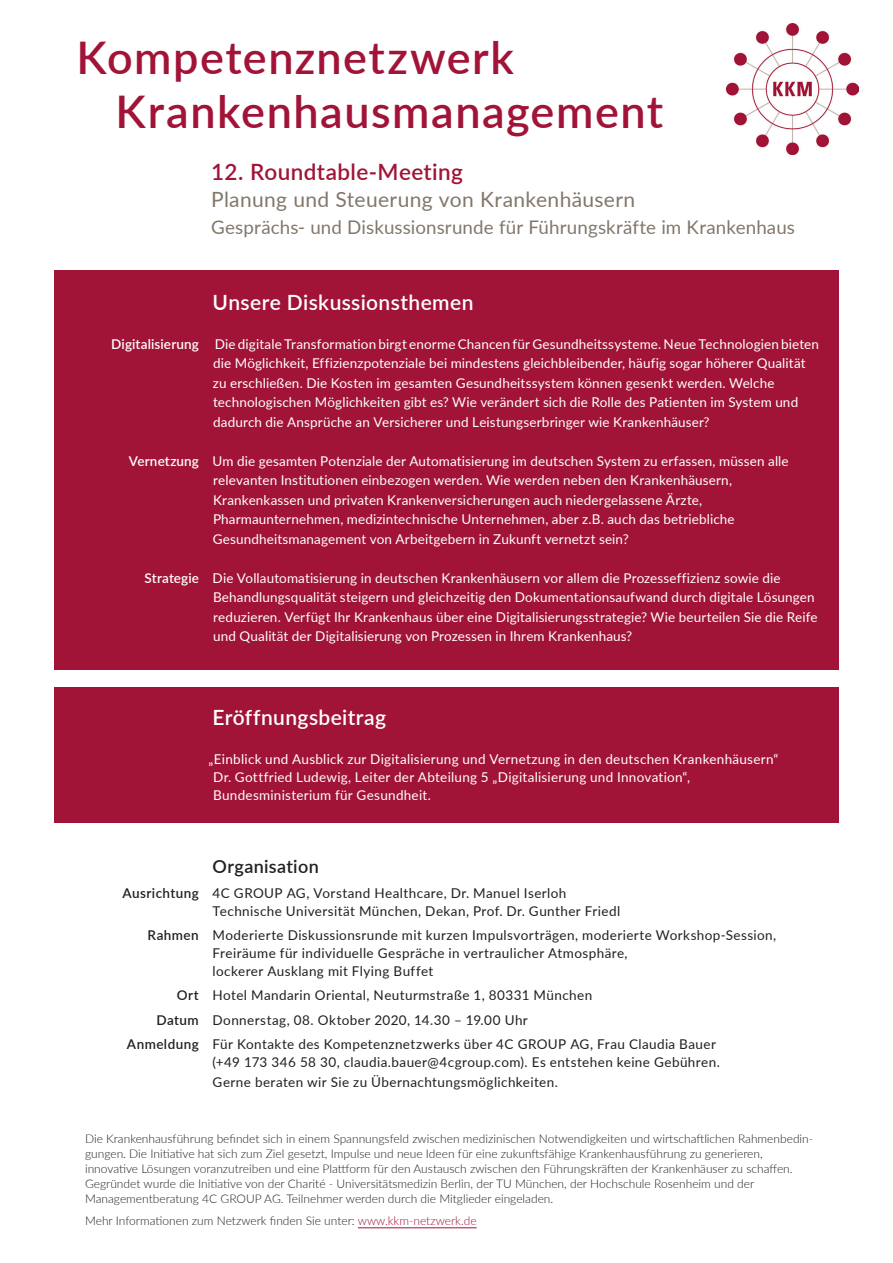
<style>
.page{position:relative;width:893px;height:1263px;background:#fff}
.page>*{position:absolute;margin:0;border:0;box-sizing:border-box;transform-origin:0 0}
.Headline{font:600 45px "Lato";letter-spacing:.035em;color:#a11337}
.Subheadline{font:600 22.5px "Lato";letter-spacing:.02em;color:#a11337}
.Fließtext_Bold{font:600 21px "Lato";letter-spacing:.015em;color:#fff}
.Subheadline_grau{font:21px "Lato";letter-spacing:.015em;color:#82776a}
.Subheadline_grau-2{font:18.75px "Lato";letter-spacing:.005em;color:#82776a}
._4CG_fließ{font:600 18px "Lato";letter-spacing:.02em;color:#231f20}
.Fließtext{font:13.5px/19.5px "Lato";letter-spacing:.01em;color:#fff}
._4CG_fließ-2{font:13.5px/18px "Lato";letter-spacing:.03em;color:#231f20}
.Fließtext_Bold-2{font:13.5px/18px "Lato";letter-spacing:.02em;color:#fff}
.t1{font:300 12px/15px "Lato";color:#231f20}
.s1{font-weight:600}
.s2{color:#a11337}
</style>
<div class="page">
<div style="left:54px;top:270px;width:785px;height:400px;background:#a11337"></div>
<div style="left:54px;top:687px;width:785px;height:135px;background:#a11337"></div>
<img style="left:726px;top:23px;width:132px;height:132px">
<hr style="left:358px;top:1227px;width:119px;height:1px;background:#a11337">
<p class="Headline" style="left:76px;top:25px;width:439px">Kompetenznetzwerk</p>
<p class="Headline" style="left:116px;top:79px;width:549px">Krankenhausmanagement</p>
<p class="Subheadline" style="left:211px;top:155px;width:253px">12. Roundtable-Meeting</p>
<p class="Subheadline_grau" style="left:211px;top:184px;width:426px">Planung und Steuerung von Krankenhäusern</p>
<p class="Subheadline_grau-2" style="left:211px;top:214px;width:585px">Gesprächs- und Diskussionsrunde für Führungskräfte im Krankenhaus</p>
<p class="Fließtext_Bold" style="left:213px;top:287px;width:262px">Unsere Diskussionsthemen</p>
<p class="Fließtext" style="left:213px;top:334px;width:608px;text-indent:-102px"><span class="s1">Digitalisierung</span> Die digitale Transformation birgt enorme Chancen für Gesundheitssysteme. Neue Technologien bieten die Möglichkeit, Effizienzpotenziale bei mindestens gleichbleibender, häufig sogar höherer Qualität zu erschließen. Die Kosten im gesamten Gesundheitssystem können gesenkt werden. Welche technologischen Möglichkeiten gibt es? Wie verändert sich die Rolle des Patienten im System und dadurch die Ansprüche an Versicherer und Leistungserbringer wie Krankenhäuser?</p>
<p class="Fließtext" style="left:213px;top:451px;width:578px;text-indent:-84px"><span class="s1">Vernetzung</span> Um die gesamten Potenziale der Automatisierung im deutschen System zu erfassen, müssen alle relevanten Institutionen einbezogen werden. Wie werden neben den Krankenhäusern, Krankenkassen und privaten Krankenversicherungen auch niedergelassene Ärzte, Pharmaunternehmen, medizintechnische Unternehmen, aber z.B. auch das betriebliche Gesundheitsmanagement von Arbeitgebern in Zukunft vernetzt sein?</p>
<p class="Fließtext" style="left:213px;top:568px;width:606px;text-indent:-68px"><span class="s1">Strategie</span> Die Vollautomatisierung in deutschen Krankenhäusern vor allem die Prozesseffizienz sowie die Behandlungsqualität steigern und gleichzeitig den Dokumentationsaufwand durch digitale Lösungen reduzieren. Verfügt Ihr Krankenhaus über eine Digitalisierungsstrategie? Wie beurteilen Sie die Reife und Qualität der Digitalisierung von Prozessen in Ihrem Krankenhaus?</p>
<p class="Fließtext_Bold" style="left:213px;top:702px;width:175px">Eröffnungsbeitrag</p>
<p class="Fließtext_Bold-2" style="left:213px;top:750px;width:567px;text-indent:-4px">„Einblick und Ausblick zur Digitalisierung und Vernetzung in den deutschen Krankenhäusern“<br>Dr. Gottfried Ludewig, Leiter der Abteilung 5 „Digitalisierung und Innovation“,<br>Bundesministerium für Gesundheit.</p>
<p class="_4CG_fließ" style="left:213px;top:853px;width:108px">Organisation</p>
<p class="_4CG_fließ-2" style="left:123px;top:883px;width:445px"><span class="s1">Ausrichtung</span> 4C GROUP AG, Vorstand Healthcare, Dr. Manuel Iserloh</p>
<p class="_4CG_fließ-2" style="left:213px;top:901px;width:409px">Technische Universität München, Dekan, Prof. Dr. Gunther Friedl</p>
<p class="_4CG_fließ-2" style="left:213px;top:925px;width:565px;text-indent:-65px"><span class="s1">Rahmen</span> Moderierte Diskussionsrunde mit kurzen Impulsvorträgen, moderierte Workshop-Session,<br>Freiräume für individuelle Gespräche in vertraulicher Atmosphäre,<br>lockerer Ausklang mit Flying Buffet</p>
<p class="_4CG_fließ-2" style="left:177px;top:986px;width:417px"><span class="s1">Ort</span> Hotel Mandarin Oriental, Neuturmstraße 1, 80331 München</p>
<p class="_4CG_fließ-2" style="left:157px;top:1010px;width:373px"><span class="s1">Datum</span> Donnerstag, 08. Oktober 2020, 14.30 – 19.00 Uhr</p>
<p class="_4CG_fließ-2" style="left:127px;top:1034px;width:591px"><span class="s1">Anmeldung</span> Für Kontakte des Kompetenznetzwerks über 4C GROUP AG, Frau Claudia Bauer</p>
<p class="_4CG_fließ-2" style="left:213px;top:1052px;width:509px;line-height:19.5px">(+49 173 346 58 30, claudia.bauer@4cgroup.com). Es entstehen keine Gebühren.<br>Gerne beraten wir Sie zu Übernachtungsmöglichkeiten.</p>
<p class="t1" style="left:85px;top:1131px;width:730px">Die Krankenhausführung befindet sich in einem Spannungsfeld zwischen medizinischen Notwendigkeiten und wirtschaftlichen Rahmenbedin&shy;gungen. Die Initiative hat sich zum Ziel gesetzt, Impulse und neue Ideen für eine zukunftsfähige Krankenhausführung zu generieren, innovative Lösungen voranzutreiben und eine Plattform für den Austausch zwischen den Führungskräften der Krankenhäuser zu schaffen.<br>Gegründet wurde die Initiative von der Charité - Universitätsmedizin Berlin, der TU München, der Hochschule Rosenheim und der Managementberatung 4C GROUP AG. Teilnehmer werden durch die Mitglieder eingeladen.</p>
<p class="t1" style="left:85px;top:1213px;width:393px">Mehr Informationen zum Netzwerk finden Sie unter: <span class="s2">www.kkm-netzwerk.de</span></p>
</div>
